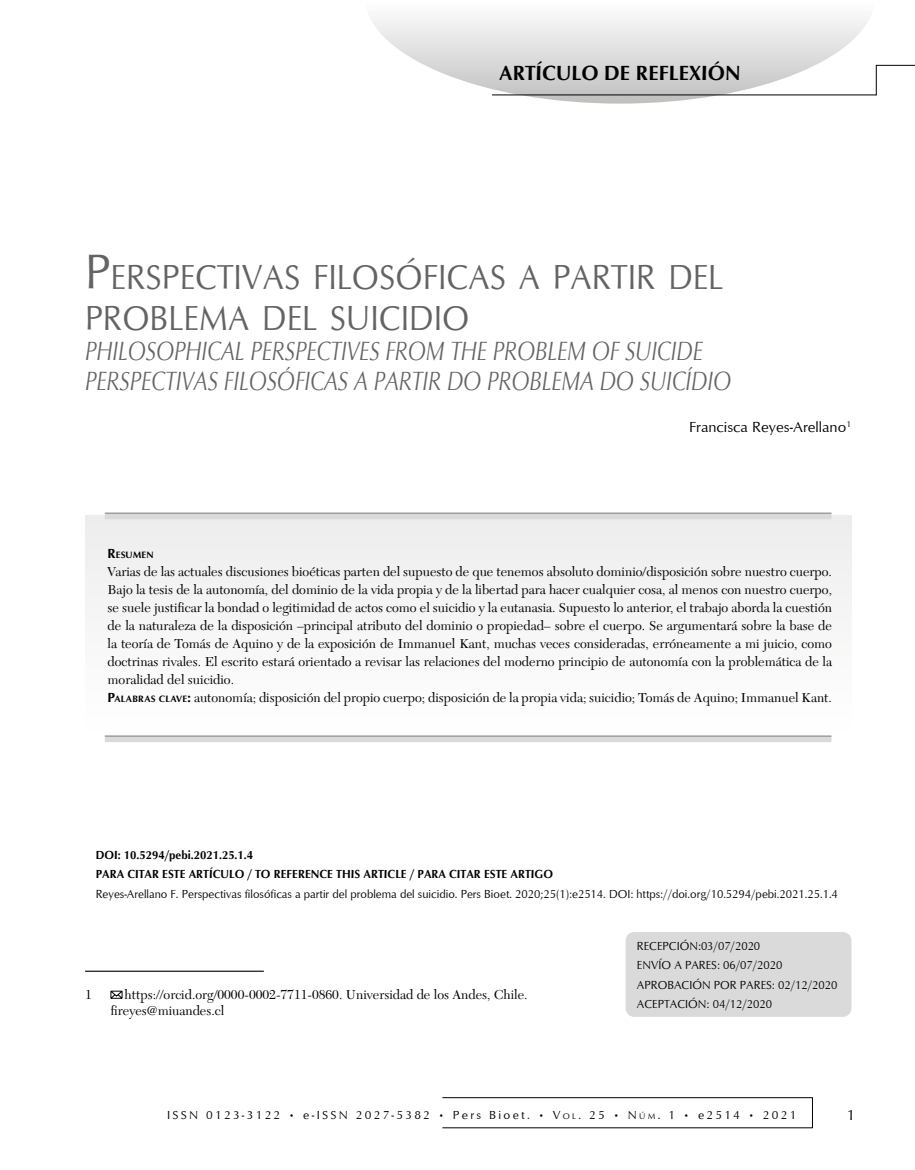
<style>
.page{position:relative;width:915px;height:1170px;background:#fff}
.page>*{position:absolute;margin:0;border:0;box-sizing:border-box;transform-origin:0 0}
.t1{font:35.7px/40.5px "Optimum";color:#646363;scale:.9 1}
.t2{font:italic 27px/30px "Optimum";color:#646363;scale:.8 1}
.t3{font:700 21px "Optimum";color:#000}
.t4{font:15px "Optimum";color:#000}
.t5{font:13.5px/18px "New Caledonia";color:#000}
.t6{font:12px/19.2px "Optimum";color:#000;scale:.95 1}
.t7{font:700 12px/19.2px "Optimum";color:#000;scale:.95 1}
.t8{font:12px "Optimum";letter-spacing:.19em;color:#000}
.t9{font:700 9.45px "Optimum";color:#000}
.s1{font-size:51px}
.s2{font-size:13.5px}
.s3{font-family:"Optimum";font-weight:700}
.s4{font-family:"Optimum";font-weight:700;font-size:9.45px}
.s5{font-size:8.4px}
.s6{font-style:inherit}
</style>
<div class="page">
<hr style="left:442px;top:1097px;width:370px;height:1px;background:#000">
<hr style="left:442px;top:1127px;width:370px;height:1px;background:#000">
<hr style="left:811px;top:1097px;width:1px;height:30px;background:#000">
<div style="left:85px;top:515px;width:765px;height:221px;background:#f6f6f6"></div>
<div style="left:105px;top:513px;width:726px;height:6px;background:#dadada"></div>
<hr style="left:105px;top:512px;width:726px;height:2px;background:#9d9d9c">
<div style="left:105px;top:736px;width:726px;height:6px;background:#dadada"></div>
<hr style="left:105px;top:735px;width:726px;height:1px;background:#9d9d9c">
<div style="left:625px;top:932px;width:226px;height:84px;background:#dadada;border-radius:9px"></div>
<svg style="left:110px;top:990px;width:13px;height:8px"></svg>
<hr style="left:85px;top:970px;width:179px;height:1px;background:#000">
<svg style="left:371px;top:18px;width:503px;height:86px"></svg>
<hr style="left:875px;top:65px;width:1px;height:30px;background:#000">
<hr style="left:875px;top:65px;width:39px;height:1px;background:#000">
<hr style="left:492px;top:94px;width:384px;height:1px;background:#000">
<h3 class="t3" style="left:499px;top:61px;width:243px">ARTÍCULO DE REFLEXIÓN</h3>
<h1 class="t1" style="left:85px;top:256px;width:710px"><span class="s1">P</span>ERSPECTIVAS FILOSÓFICAS A PARTIR DEL<br>PROBLEMA DEL SUICIDIO</h1>
<h2 class="t2" style="left:85px;top:335px;width:808px">PHILOSOPHICAL PERSPECTIVES FROM THE PROBLEM OF SUICIDE<br>PERSPECTIVAS FILOSÓFICAS A PARTIR DO PROBLEMA DO SUICÍDIO</h2>
<p class="t4" style="left:688px;top:418px;width:163px">Francisca Reyes-Arellano<sup>1</sup></p>
<p class="t9" style="left:108px;top:549px;width:47px"><span class="s2">R</span>ESUMEN</p>
<p class="t5" style="left:108px;top:563px;width:725px">Varias de las actuales discusiones bioéticas parten del supuesto de que tenemos absoluto dominio/disposición sobre nuestro cuerpo.<br>Bajo la tesis de la autonomía, del dominio de la vida propia y de la libertad para hacer cualquier cosa, al menos con nuestro cuerpo, se suele justificar la bondad o legitimidad de actos como el suicidio y la eutanasia. Supuesto lo anterior, el trabajo aborda la cuestión de la naturaleza de la disposición –principal atributo del dominio o propiedad– sobre el cuerpo. Se argumentará sobre la base de la teoría de Tomás de Aquino y de la exposición de Immanuel Kant, muchas veces consideradas, erróneamente a mi juicio, como doctrinas rivales. El escrito estará orientado a revisar las relaciones del moderno principio de autonomía con la problemática de la moralidad del suicidio.<br><span class="s3">P</span><span class="s4">ALABRAS CLAVE</span><span class="s3">:</span> autonomía; disposición del propio cuerpo; disposición de la propia vida; suicidio; Tomás de Aquino; Immanuel Kant.</p>
<p class="t7" style="left:96px;top:845px;width:482px">DOI: 10.5294/pebi.2021.25.1.4<br>PARA CITAR ESTE ARTÍCULO / TO REFERENCE THIS ARTICLE / PARA CITAR ESTE ARTIGO</p>
<p class="t6" style="left:96px;top:883px;width:782px">Reyes-Arellano F. Perspectivas filosóficas a partir del problema del suicidio. Pers Bioet. 2020;25(1):e2514. DOI: https://doi.org/10.5294/pebi.2021.25.1.4</p>
<p class="t5" style="left:85px;top:985px;width:8px">1</p>
<p class="t5" style="left:111px;top:986px;width:418px;line-height:16.5px;text-indent:14px">https://orcid.org/0000-0002-7711-0860. Universidad de los Andes, Chile. fireyes@miuandes.cl</p>
<p class="t6" style="left:636px;top:936px;width:212px">RECEPCIÓN:03/07/2020<br>ENVÍO A PARES: 06/07/2020<br>APROBACIÓN POR PARES: 02/12/2020<br>ACEPTACIÓN: 04/12/2020</p>
<p class="t8" style="left:167px;top:1107px;width:630px">ISSN 0123-3122 • e-ISSN 2027-5382 • Pers Bioet. • V<span class="s5">OL</span>. 25 • N<span class="s5">ÚM</span><span class="s6">.</span> 1 • e2514 • 2021</p>
<p class="t4" style="left:846px;top:1105px;width:10px">1</p>
</div>
